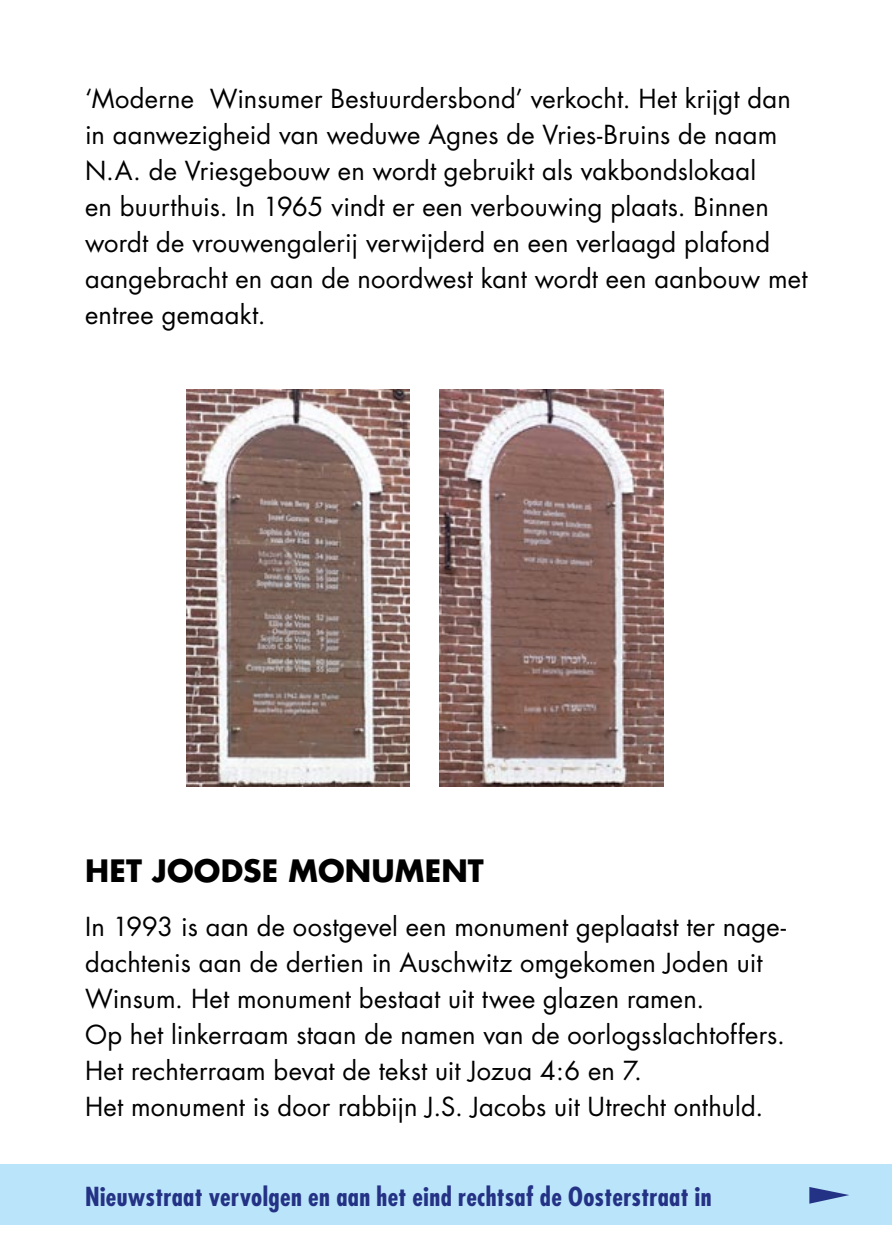
<style>
.page{position:relative;width:893px;height:1259px;background:#fff}
.page>*{position:absolute;margin:0;border:0;box-sizing:border-box;transform-origin:0 0}
.t1{font:700 30px "Futura";letter-spacing:.005em;color:#000}
.t2{font:25.5px/36px "Futura";letter-spacing:.01em;color:#000}
.t3{font:700 condensed 25.5px "Futura";letter-spacing:.015em;color:#243285}
</style>
<div class="page">
<div style="left:0;top:1164px;width:891px;height:61px;background:#bae4f9"></div>
<svg style="left:809px;top:1187px;width:40px;height:16px"></svg>
<img style="left:186px;top:389px;width:223px;height:398px">
<img style="left:440px;top:389px;width:223px;height:398px">
<p class="t2" style="left:85px;top:81px;width:724px">‘Moderne Winsumer Bestuurdersbond’ verkocht. Het krijgt dan in aanwezigheid van weduwe Agnes de Vries-Bruins de naam N.A. de Vriesgebouw en wordt gebruikt als vakbondslokaal<br>en buurthuis. In 1965 vindt er een verbouwing plaats. Binnen wordt de vrouwengalerij verwijderd en een verlaagd plafond aangebracht en aan de noordwest kant wordt een aanbouw met entree gemaakt.</p>
<p class="t1" style="left:85px;top:851px;width:400px">HET JOODSE MONUMENT</p>
<p class="t2" style="left:85px;top:909px;width:703px">In 1993 is aan de oostgevel een monument geplaatst ter nage&shy;dachtenis aan de dertien in Auschwitz omgekomen Joden uit Winsum. Het monument bestaat uit twee glazen ramen.<br>Op het linkerraam staan de namen van de oorlogsslachtoffers.<br>Het rechterraam bevat de tekst uit Jozua 4:6 en 7.<br>Het monument is door rabbijn J.S. Jacobs uit Utrecht onthuld.</p>
<p class="t3" style="left:85px;top:1180px;width:628px">Nieuwstraat vervolgen en aan het eind rechtsaf de Oosterstraat in</p>
</div>
